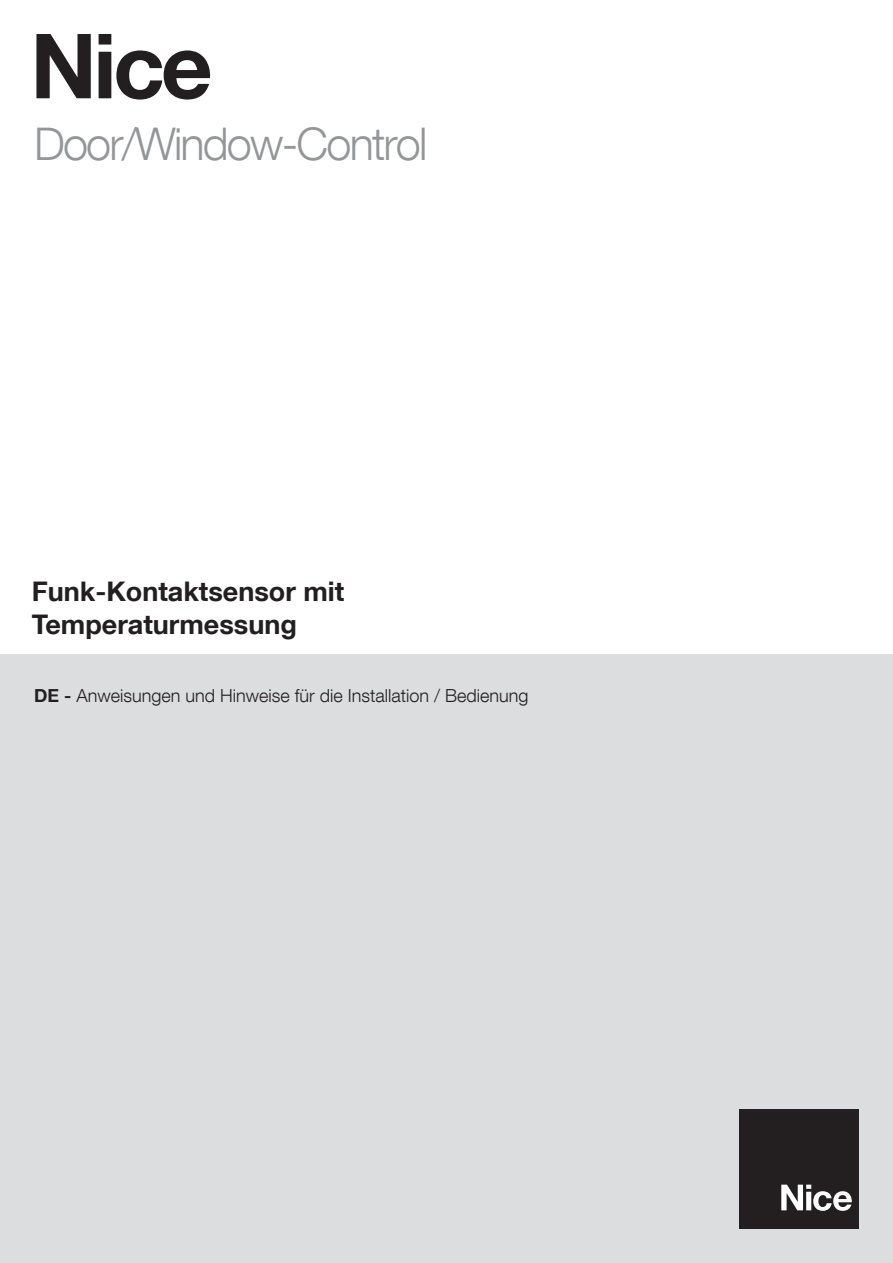
<style>
.page{position:relative;width:893px;height:1263px;background:#fff}
.page>*{position:absolute;margin:0;border:0;box-sizing:border-box;transform-origin:0 0}
.t1{font:700 90px "Helvetica Neue LT Com";color:#231f20}
.Normale{font:300 45px "Helvetica Neue LT Com";letter-spacing:-.04em;color:#939598}
.t2{font:700 27px/32.4px "Helvetica Neue LT Com";color:#231f20}
.t3{font:300 18px "Helvetica Neue LT Com";color:#231f20}
.s1{font-weight:700}
</style>
<div class="page">
<div style="left:0;top:655px;width:893px;height:608px;background:#dcdddf"></div>
<div style="left:740px;top:1110px;width:119px;height:119px;background:#231f20"></div>
<svg style="left:781px;top:1184px;width:71px;height:27px"></svg>
<p class="t1" style="left:30px;top:9px;width:184px">Nice</p>
<p class="Normale" style="left:34px;top:117px;width:395px">Door/Window-Control</p>
<p class="t2" style="left:32px;top:575px;width:314px">Funk-Kontaktsensor mit<br>Temperaturmessung</p>
<p class="t3" style="left:34px;top:684px;width:496px"><span class="s1">DE -</span> Anweisungen und Hinweise für die Installation / Bedienung</p>
</div>
